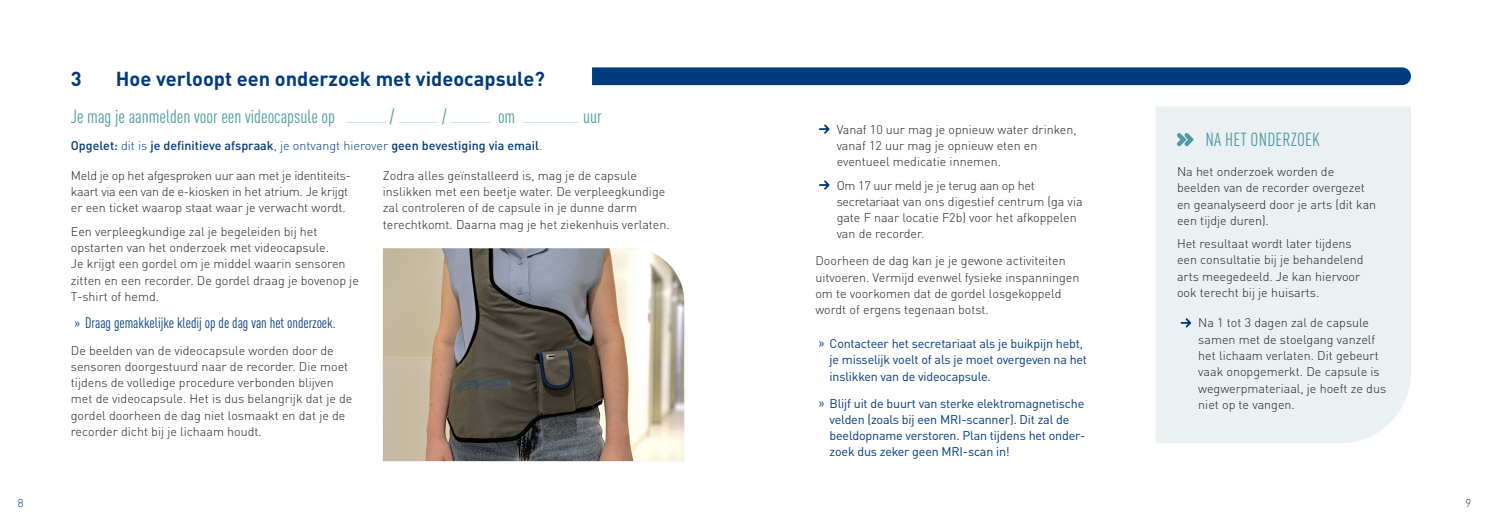
<style>
.page{position:relative;width:1489px;height:525px;background:#fff}
.page>*{position:absolute;margin:0;border:0;box-sizing:border-box;transform-origin:0 0}
.Titel_donkerblauw_12pt{font:700 20px "DINOT";color:#013b7f}
.Titel_donkerblauw_12pt-2{font:condensed 18.75px "DINOT";color:#4d9aa2}
.Opsomming_1{font:condensed 18.75px "DINOT";letter-spacing:.01em;color:#4d9aa2}
.Opsomming_1-2{font:condensed 15px "DINOT";color:#013b7f}
.Opsomming_1-3{font:300 12.5px/16.2px "DINOT";color:#231f20}
.Opsomming_1-4{font:12.5px/16.2px "DINOT";letter-spacing:-.015em;color:#013b7f}
.Opsomming_1-5{font:300 12.5px/16.2px "DINOT";letter-spacing:-.02em;color:#231f20}
.Bodytekst{font:500 12.5px "DINOT";color:#013b7f}
.t1{font:300 11.25px "DINOT";color:#013b7f}
.Titel_donkerblauw_12pt-3{font:condensed 7.5px "DINOT";color:#4d9aa2}
.s1{font-weight:300}
.s2{font-stretch:condensed;font-size:15px}
</style>
<div class="page">
<div style="left:1156px;top:106px;width:254px;height:337px;background:#ebf1f3"></div>
<svg style="left:1180px;top:318px;width:11px;height:9px"></svg>
<svg style="left:1176px;top:133px;width:17px;height:13px"></svg>
<svg style="left:819px;top:124px;width:10px;height:10px"></svg>
<svg style="left:819px;top:180px;width:10px;height:10px"></svg>
<div style="left:592px;top:67px;width:818px;height:18px;background:#013b7f"></div>
<img style="left:383px;top:248px;width:301px;height:213px">
<p class="Titel_donkerblauw_12pt" style="left:71px;top:66px;width:12px">3</p>
<p class="Titel_donkerblauw_12pt" style="left:116px;top:66px;width:430px">Hoe verloopt een onderzoek met videocapsule?</p>
<p class="Titel_donkerblauw_12pt-2" style="left:71px;top:105px;width:266px">Je mag je aanmelden voor een videocapsule op</p>
<p class="Titel_donkerblauw_12pt-2" style="left:390px;top:105px;width:6px">/</p>
<p class="Titel_donkerblauw_12pt-2" style="left:442px;top:105px;width:6px">/</p>
<p class="Titel_donkerblauw_12pt-3" style="left:450px;top:116px;width:42px">...........................</p>
<p class="Titel_donkerblauw_12pt-2" style="left:498px;top:105px;width:19px">om</p>
<p class="Titel_donkerblauw_12pt-3" style="left:522px;top:116px;width:58px">......................................</p>
<p class="Titel_donkerblauw_12pt-2" style="left:583px;top:105px;width:20px">uur</p>
<p class="Bodytekst" style="left:71px;top:137px;width:473px">Opgelet: <span class="s1">dit is</span> je definitieve afspraak<span class="s1">, je ontvangt hierover</span> geen bevestiging via email<span class="s1">.</span></p>
<p class="Opsomming_1-5" style="left:71px;top:167px;width:282px">Meld je op het afgesproken uur aan met je identiteits&shy;kaart via een van de e-kiosken in het atrium. Je krijgt er een ticket waarop staat waar je verwacht wordt.</p>
<p class="Opsomming_1-3" style="left:71px;top:223px;width:289px">Een verpleegkundige zal je begeleiden bij het opstarten van het onderzoek met videocapsule.<br>Je krijgt een gordel om je middel waarin sensoren zitten en een recorder. De gordel draag je bovenop je T-shirt of hemd.</p>
<p class="Opsomming_1-2" style="left:74px;top:313px;width:263px">» Draag gemakkelijke kledij op de dag van het onderzoek.</p>
<p class="Opsomming_1-3" style="left:71px;top:341px;width:283px">De beelden van de videocapsule worden door de sensoren doorgestuurd naar de recorder. Die moet tijdens de volledige procedure verbonden blijven met de videocapsule. Het is dus belangrijk dat je de gordel doorheen de dag niet losmaakt en dat je de recorder dicht bij je lichaam houdt.</p>
<p class="Titel_donkerblauw_12pt-3" style="left:346px;top:116px;width:42px">...........................</p>
<p class="Titel_donkerblauw_12pt-3" style="left:398px;top:116px;width:42px">...........................</p>
<p class="Opsomming_1-3" style="left:383px;top:167px;width:288px">Zodra alles geïnstalleerd is, mag je de capsule inslikken met een beetje water. De verpleegkundige zal controleren of de capsule in je dunne darm terechtkomt. Daarna mag je het ziekenhuis verlaten.</p>
<p class="Opsomming_1-3" style="left:836px;top:121px;width:241px">Vanaf 10 uur mag je opnieuw water drinken, vanaf 12 uur mag je opnieuw eten en eventueel medicatie innemen.</p>
<p class="Opsomming_1-3" style="left:836px;top:177px;width:247px">Om 17 uur meld je je terug aan op het secretariaat van ons digestief centrum (ga via gate F naar locatie F2b) voor het afkoppelen van de recorder.</p>
<p class="Opsomming_1-3" style="left:815px;top:252px;width:265px">Doorheen de dag kan je je gewone activiteiten uitvoeren. Vermijd evenwel fysieke inspanningen om te voorkomen dat de gordel losgekoppeld wordt of ergens tegenaan botst.</p>
<p class="Opsomming_1-4" style="left:829px;top:335px;width:259px;text-indent:-11px"><span class="s2">»</span> Contacteer het secretariaat als je buikpijn hebt, je misselijk voelt of als je moet overgeven na het inslikken van de videocapsule.</p>
<p class="Opsomming_1-4" style="left:829px;top:394px;width:257px;text-indent:-11px"><span class="s2">»</span> Blijf uit de buurt van sterke elektromagnetische velden (zoals bij een MRI-scanner). Dit zal de beeldopname verstoren. Plan tijdens het onder&shy;zoek dus zeker geen MRI-scan in!</p>
<p class="Opsomming_1" style="left:1205px;top:128px;width:116px">NA HET ONDERZOEK</p>
<p class="Opsomming_1-3" style="left:1176px;top:163px;width:201px">Na het onderzoek worden de beelden van de recorder overgezet en geanalyseerd door je arts (dit kan een tijdje duren).</p>
<p class="Opsomming_1-3" style="left:1176px;top:235px;width:188px">Het resultaat wordt later tijdens een consultatie bij je behandelend arts meegedeeld. Je kan hiervoor ook terecht bij je huisarts.</p>
<p class="Opsomming_1-3" style="left:1198px;top:314px;width:189px">Na 1 tot 3 dagen zal de capsule samen met de stoelgang vanzelf het lichaam verlaten. Dit gebeurt vaak onopgemerkt. De capsule is wegwerpmateriaal, je hoeft ze dus niet op te vangen.</p>
<p class="t1" style="left:18px;top:495px;width:7px">8</p>
<p class="t1" style="left:1465px;top:495px;width:7px">9</p>
</div>
